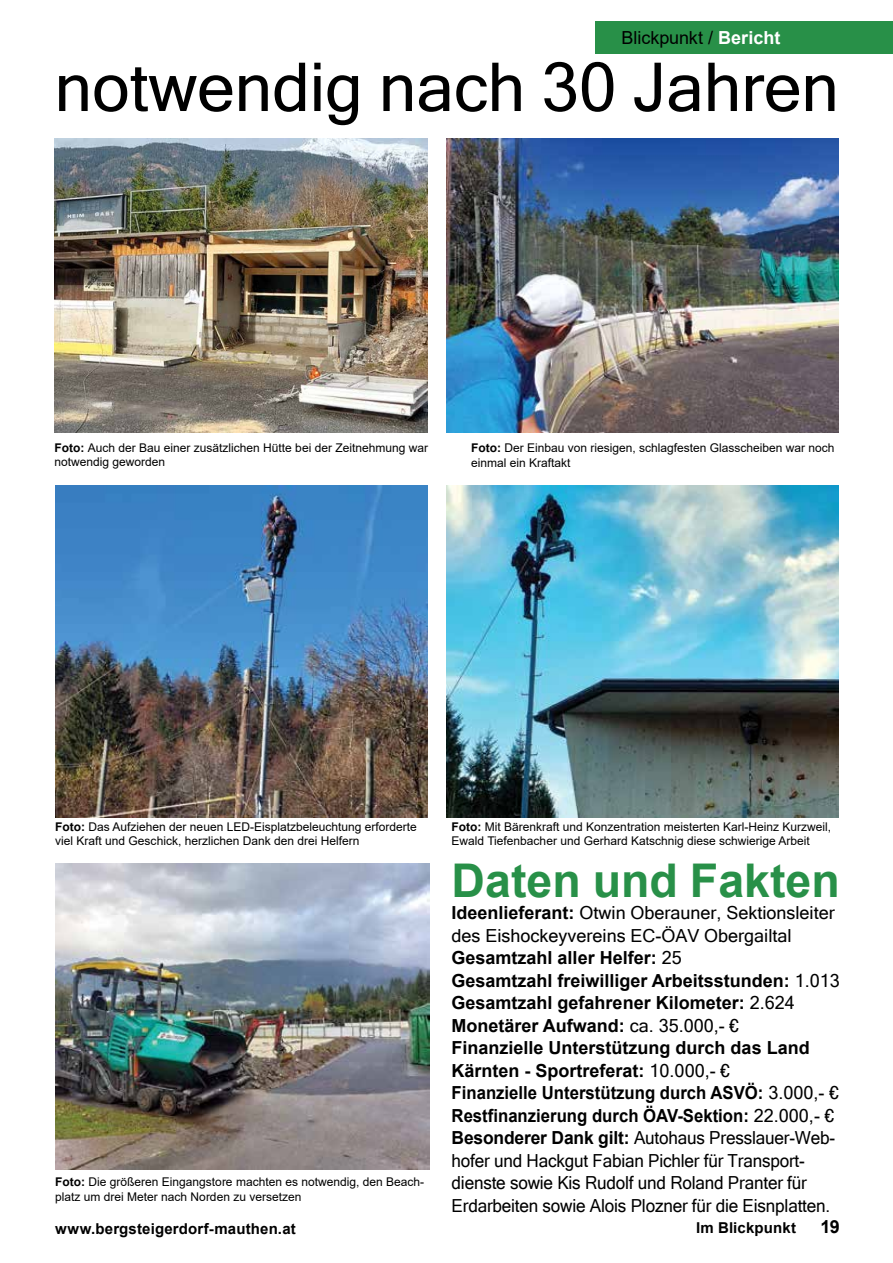
<style>
.page{position:relative;width:893px;height:1263px;background:#fff}
.page>*{position:absolute;margin:0;border:0;box-sizing:border-box;transform-origin:0 0}
.t1{font:67.5px "Microsoft Sans Serif";color:#000}
.t2{font:700 46.5px "Arial";color:#289048}
.t3{font:700 18px/22.5px "Arial";color:#000}
.t4{font:18px/22.5px "Microsoft Sans Serif";letter-spacing:-.01em;color:#000;scale:.95 1}
.t5{font:18px/22.5px "Microsoft Sans Serif";letter-spacing:-.01em;color:#000}
.t6{font:18px "Arial";letter-spacing:-.005em;color:#000}
.t7{font:700 15px "Arial";letter-spacing:.01em;color:#000}
.t8{font:12px/14.4px "Arial";color:#000}
.s1{font-weight:700;color:#fff}
.s2{font-weight:700}
.s3{font-family:"Arial";font-weight:700}
.s4{font-family:"Microsoft Sans Serif";font-weight:400}
</style>
<div class="page">
<div style="left:595px;top:21px;width:298px;height:33px;background:#289048"></div>
<img style="left:55px;top:138px;width:373px;height:294px">
<img style="left:446px;top:138px;width:393px;height:295px">
<img style="left:55px;top:486px;width:373px;height:331px">
<img style="left:446px;top:486px;width:393px;height:331px">
<img style="left:55px;top:863px;width:374px;height:306px">
<h3 class="t6" style="left:622px;top:25px;width:160px">Blickpunkt / <span class="s1">Bericht</span></h3>
<h1 class="t1" style="left:55px;top:43px;width:786px">notwendig nach 30 Jahren</h1>
<p class="t8" style="left:55px;top:440px;width:375px"><span class="s2">Foto:</span> Auch der Bau einer zusätzlichen Hütte bei der Zeitnehmung war notwendig geworden</p>
<p class="t8" style="left:471px;top:441px;width:365px"><span class="s2">Foto:</span> Der Einbau von riesigen, schlagfesten Glasscheiben war noch einmal ein Kraftakt</p>
<p class="t8" style="left:55px;top:819px;width:363px"><span class="s2">Foto:</span> Das Aufziehen der neuen LED-Eisplatzbeleuchtung erforderte viel Kraft und Geschick, herzlichen Dank den drei Helfern</p>
<p class="t8" style="left:452px;top:819px;width:381px"><span class="s2">Foto:</span> Mit Bärenkraft und Konzentration meisterten Karl-Heinz Kurzweil,<br>Ewald Tiefenbacher und Gerhard Katschnig diese schwierige Arbeit</p>
<p class="t8" style="left:55px;top:1175px;width:370px"><span class="s2">Foto:</span> Die größeren Eingangstore machten es notwendig, den Beach&shy;platz um drei Meter nach Norden zu versetzen</p>
<p class="t7" style="left:55px;top:1218px;width:242px">www.bergsteigerdorf-mauthen.at</p>
<h2 class="t2" style="left:452px;top:848px;width:390px">Daten und Fakten</h2>
<h3 class="t5" style="left:452px;top:901px;width:385px"><span class="s3">Ideenlieferant:</span> Otwin Oberauner, Sektionsleiter des Eishockeyvereins EC-ÖAV Obergailtal</h3>
<p class="t3" style="left:452px;top:947px;width:390px">Gesamtzahl aller Helfer: <span class="s4">25<br></span>Gesamtzahl freiwilliger Arbeitsstunden: <span class="s4">1.013<br></span>Gesamtzahl gefahrener Kilometer: <span class="s4">2.624<br></span>Monetärer Aufwand: <span class="s4">ca. 35.000,- €<br></span>Finanzielle Unterstützung durch das Land Kärnten - Sportreferat: <span class="s4">10.000,- €<br></span>Finanzielle Unterstützung durch ASVÖ: <span class="s4">3.000,- € </span>Restfinanzierung durch ÖAV-Sektion: <span class="s4">22.000,- €</span></p>
<h3 class="t4" style="left:452px;top:1126px;width:405px"><span class="s3">Besonderer Dank gilt:</span> Autohaus Presslauer-Web&shy;hofer und Hackgut Fabian Pichler für Transport&shy;dienste sowie Kis Rudolf und Roland Pranter für Erdarbeiten sowie Alois Plozner für die Eisnplatten.</h3>
<p class="t7" style="left:696px;top:1217px;width:101px">Im Blickpunkt</p>
<h3 class="t3" style="left:820px;top:1216px;width:21px">19</h3>
</div>
